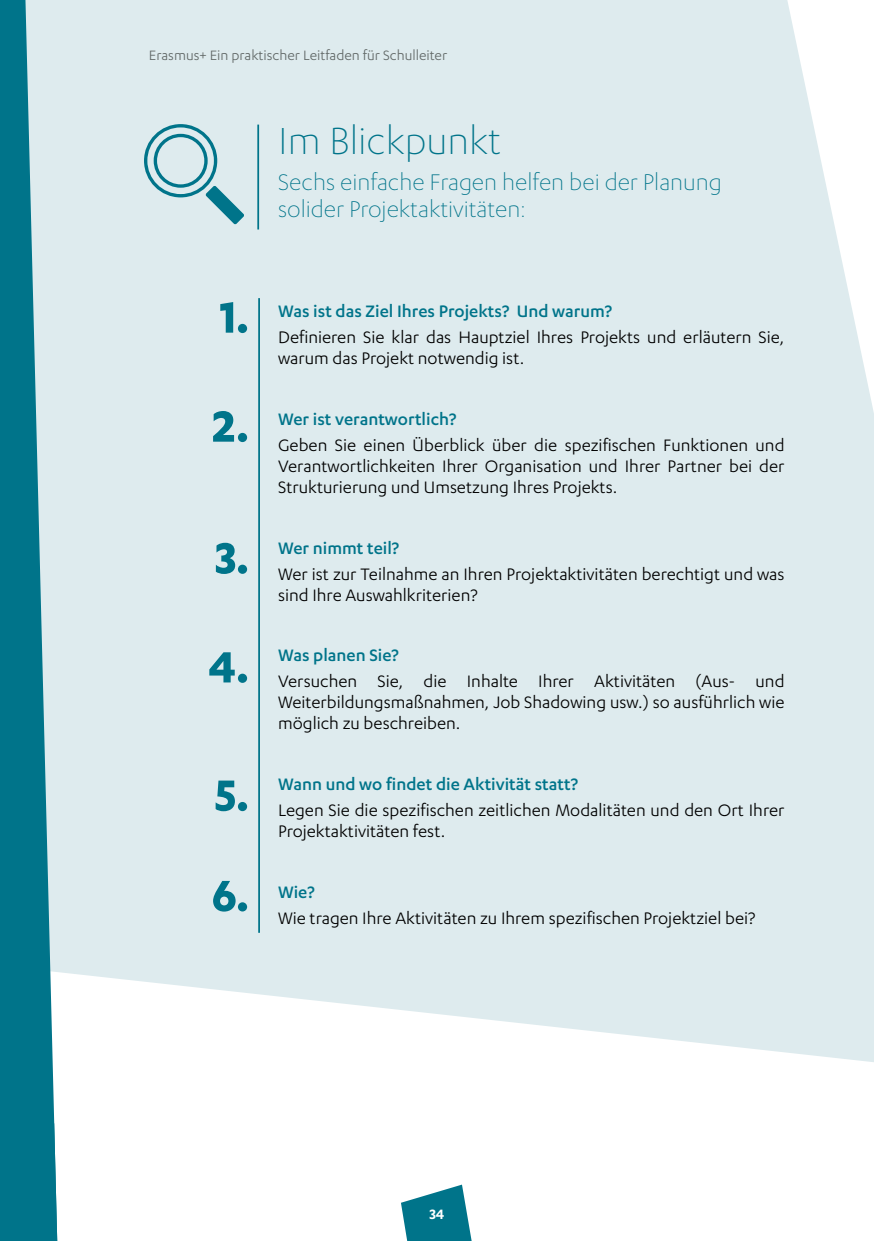
<style>
.page{position:relative;width:874px;height:1241px;background:#fff}
.page>*{position:absolute;margin:0;border:0;box-sizing:border-box;transform-origin:0 0}
.Body_Text{font:700 50.75px "Karbon";color:#00748a}
.Icon_Header{font:300 43.75px "Karbon";color:#00748a}
.Icon_Sub_Header{font:300 26.25px/26.2px "Karbon";color:#00748a}
.Body_Text-2{font:19.25px/21px "Karbon";color:#000}
.Body_Text_Sub_Header{font:500 19.25px "Karbon";color:#00748a}
.t1{font:15.75px "Karbon";color:#626968}
.t2{font:600 15.75px "Karbon";color:#fff}
</style>
<div class="page">
<div style="left:57px;top:0;width:816px;height:1062px;background:#deebee"></div>
<svg style="left:0;top:0;width:57px;height:1123px;background:#4398a8"></svg>
<div style="left:0;top:1123px;width:57px;height:117px;background:#00748a"></div>
<svg style="left:144px;top:124px;width:100px;height:100px;background:#b4d4db"></svg>
<hr style="left:257px;top:125px;width:2px;height:104px;background:#00748a">
<hr style="left:258px;top:298px;width:2px;height:634px;background:#00748a">
<svg style="left:401px;top:1184px;width:71px;height:56px"></svg>
<p class="t1" style="left:149px;top:47px;width:299px">Erasmus+ Ein praktischer Leitfaden für Schulleiter</p>
<p class="Icon_Header" style="left:278px;top:117px;width:224px">Im Blickpunkt</p>
<p class="Icon_Sub_Header" style="left:278px;top:168px;width:445px">Sechs einfache Fragen helfen bei der Planung solider Projektaktivitäten:</p>
<p class="Body_Text" style="left:219px;top:288px;width:32px">1.</p>
<p class="Body_Text_Sub_Header" style="left:278px;top:300px;width:335px">Was ist das Ziel Ihres Projekts? Und warum?</p>
<p class="Body_Text-2" style="left:278px;top:326px;width:507px">Definieren Sie klar das Hauptziel Ihres Projekts und erläutern Sie, warum das Projekt notwendig ist.</p>
<p class="Body_Text" style="left:212px;top:397px;width:39px">2.</p>
<p class="Body_Text_Sub_Header" style="left:278px;top:408px;width:180px">Wer ist verantwortlich?</p>
<p class="Body_Text-2" style="left:278px;top:434px;width:508px;text-align:justify">Geben Sie einen Überblick über die spezifischen Funktionen und Verantwortlichkeiten Ihrer Organisation und Ihrer Partner bei der Strukturierung und Umsetzung Ihres Projekts.</p>
<p class="Body_Text" style="left:215px;top:529px;width:36px">3.</p>
<p class="Body_Text_Sub_Header" style="left:278px;top:537px;width:123px">Wer nimmt teil?</p>
<p class="Body_Text-2" style="left:278px;top:562px;width:507px">Wer ist zur Teilnahme an Ihren Projektaktivitäten berechtigt und was sind Ihre Auswahlkriterien?</p>
<p class="Body_Text" style="left:208px;top:638px;width:43px">4.</p>
<p class="Body_Text_Sub_Header" style="left:278px;top:644px;width:122px">Was planen Sie?</p>
<p class="Body_Text-2" style="left:278px;top:670px;width:507px;text-align:justify">Versuchen Sie, die Inhalte Ihrer Aktivitäten (Aus- und Weiterbildungsmaßnahmen, Job Shadowing usw.) so ausführlich wie möglich zu beschreiben.</p>
<p class="Body_Text" style="left:215px;top:766px;width:36px">5.</p>
<p class="Body_Text_Sub_Header" style="left:278px;top:773px;width:301px">Wann und wo findet die Aktivität statt?</p>
<p class="Body_Text-2" style="left:278px;top:799px;width:507px">Legen Sie die spezifischen zeitlichen Modalitäten und den Ort Ihrer<br>Projektaktivitäten fest.</p>
<p class="Body_Text" style="left:212px;top:866px;width:39px">6.</p>
<p class="Body_Text_Sub_Header" style="left:278px;top:881px;width:38px">Wie?</p>
<p class="Body_Text-2" style="left:278px;top:906px;width:478px">Wie tragen Ihre Aktivitäten zu Ihrem spezifischen Projektziel bei?</p>
<p class="t2" style="left:429px;top:1204px;width:17px">34</p>
</div>
